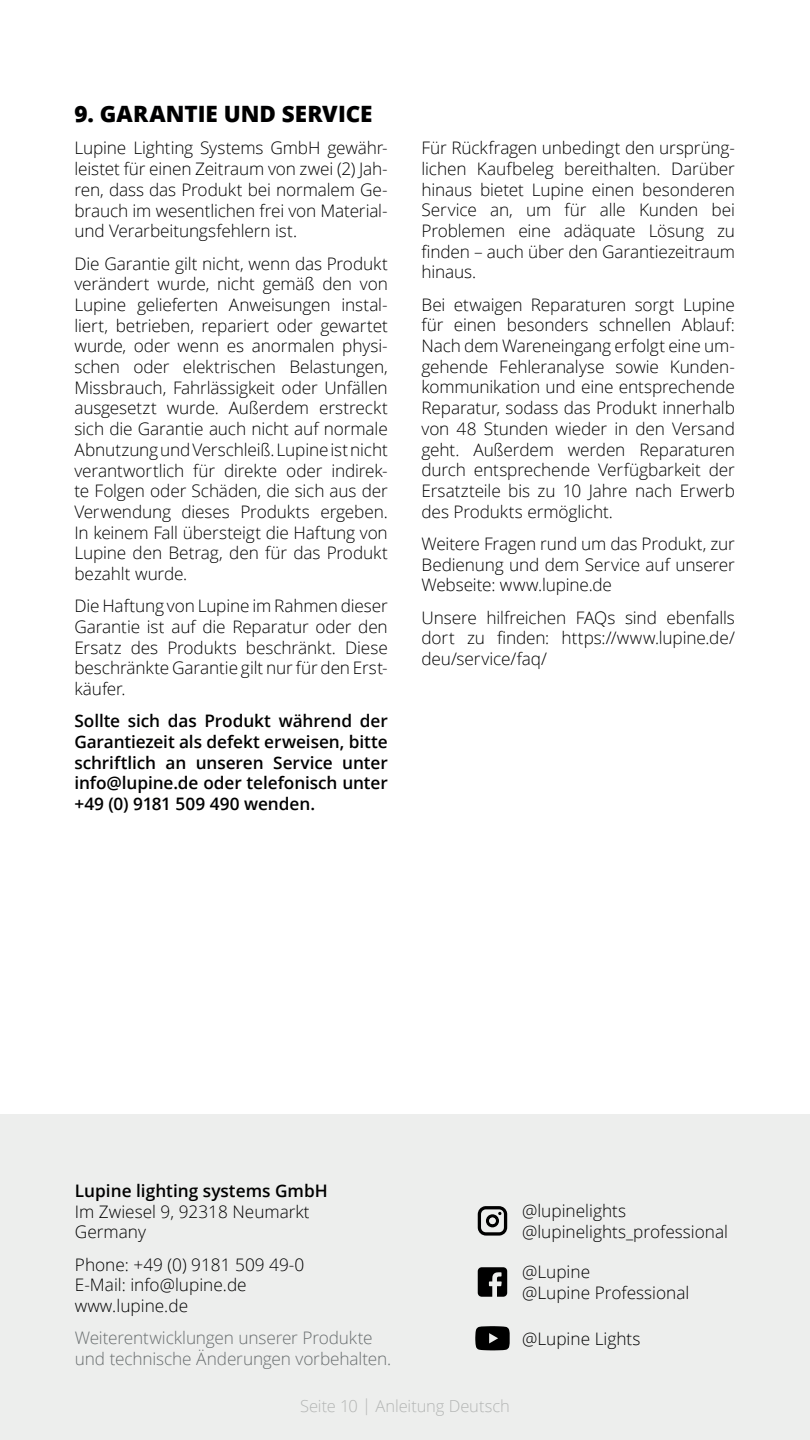
<style>
.page{position:relative;width:810px;height:1440px;background:#fff}
.page>*{position:absolute;margin:0;border:0;box-sizing:border-box;transform-origin:0 0}
.t1{font:800 22.5px "Open Sans";color:#000001}
.t2{font:300 17.25px/20.7px "Open Sans";letter-spacing:-.005em;color:#000001;text-align:justify}
.t3{font:600 17.25px/20.7px "Open Sans";letter-spacing:-.005em;color:#000001;text-align:justify}
.t4{font:300 17.25px/20.7px "Open Sans";letter-spacing:-.01em;color:#727678}
.t5{font:300 16.5px "Open Sans";letter-spacing:-.005em;color:#c2c3c3}
</style>
<div class="page">
<div style="left:0;top:1114px;width:810px;height:326px;background:#edeeed"></div>
<h1 class="t1" style="left:74px;top:97px;width:300px">9. GARANTIE UND SERVICE</h1>
<p class="t2" style="left:74px;top:137px;width:315px">Lupine Lighting Systems GmbH gewähr&shy;leistet für einen Zeitraum von zwei (2) Jah&shy;ren, dass das Produkt bei normalem Ge&shy;brauch im wesentlichen frei von Material&shy;und Verarbeitungsfehlern ist.</p>
<p class="t2" style="left:74px;top:252px;width:315px">Die Garantie gilt nicht, wenn das Produkt verändert wurde, nicht gemäß den von Lupine gelieferten Anweisungen instal&shy;liert, betrieben, repariert oder gewartet wurde, oder wenn es anormalen physi&shy;schen oder elektrischen Belastungen, Missbrauch, Fahrlässigkeit oder Unfällen ausgesetzt wurde. Außerdem erstreckt sich die Garantie auch nicht auf normale Abnutzung und Verschleiß. Lupine ist nicht verantwortlich für direkte oder indirek&shy;te Folgen oder Schäden, die sich aus der Verwendung dieses Produkts ergeben.<br>In keinem Fall übersteigt die Haftung von Lupine den Betrag, den für das Produkt bezahlt wurde.</p>
<p class="t2" style="left:74px;top:595px;width:315px">Die Haftung von Lupine im Rahmen dieser Garantie ist auf die Reparatur oder den Ersatz des Produkts beschränkt. Diese beschränkte Garantie gilt nur für den Erst&shy;käufer.</p>
<p class="t3" style="left:74px;top:710px;width:315px">Sollte sich das Produkt während der Garantiezeit als defekt erweisen, bitte schriftlich an unseren Service unter info@lupine.de oder telefonisch unter +49 (0) 9181 509 490 wenden.</p>
<p class="t2" style="left:422px;top:137px;width:315px">Für Rückfragen unbedingt den ursprüng&shy;lichen Kaufbeleg bereithalten. Darüber hinaus bietet Lupine einen besonderen Service an, um für alle Kunden bei Problemen eine adäquate Lösung zu finden – auch über den Garantiezeitraum hinaus.</p>
<p class="t2" style="left:422px;top:294px;width:315px">Bei etwaigen Reparaturen sorgt Lupine für einen besonders schnellen Ablauf:<br>Nach dem Wareneingang erfolgt eine um&shy;gehende Fehleranalyse sowie Kunden&shy;kommunikation und eine entsprechende Reparatur, sodass das Produkt innerhalb von 48 Stunden wieder in den Versand geht. Außerdem werden Reparaturen durch entsprechende Verfügbarkeit der Ersatzteile bis zu 10 Jahre nach Erwerb des Produkts ermöglicht.</p>
<p class="t2" style="left:422px;top:533px;width:315px">Weitere Fragen rund um das Produkt, zur Bedienung und dem Service auf unserer Webseite: www.lupine.de</p>
<p class="t2" style="left:422px;top:607px;width:315px">Unsere hilfreichen FAQs sind ebenfalls dort zu finden: https://www.lupine.de/ deu/service/faq/</p>
<p class="t3" style="left:75px;top:1180px;width:254px">Lupine lighting systems GmbH</p>
<p class="t2" style="left:75px;top:1201px;width:236px">Im Zwiesel 9, 92318 Neumarkt<br>Germany</p>
<p class="t2" style="left:75px;top:1254px;width:231px;text-align:left">Phone: +49 (0) 9181 509 49-0<br>E-Mail: info@lupine.de www.lupine.de</p>
<p class="t4" style="left:75px;top:1327px;width:318px">Weiterentwicklungen unserer Produkte und technische Änderungen vorbehalten.</p>
<p class="t2" style="left:522px;top:1200px;width:208px">@lupinelights @lupinelights_professional</p>
<p class="t2" style="left:522px;top:1261px;width:169px">@Lupine<br>@Lupine Professional</p>
<p class="t2" style="left:522px;top:1328px;width:120px">@Lupine Lights</p>
<p class="t5" style="left:300px;top:1395px;width:211px">Seite 10 | Anleitung Deutsch</p>
</div>
